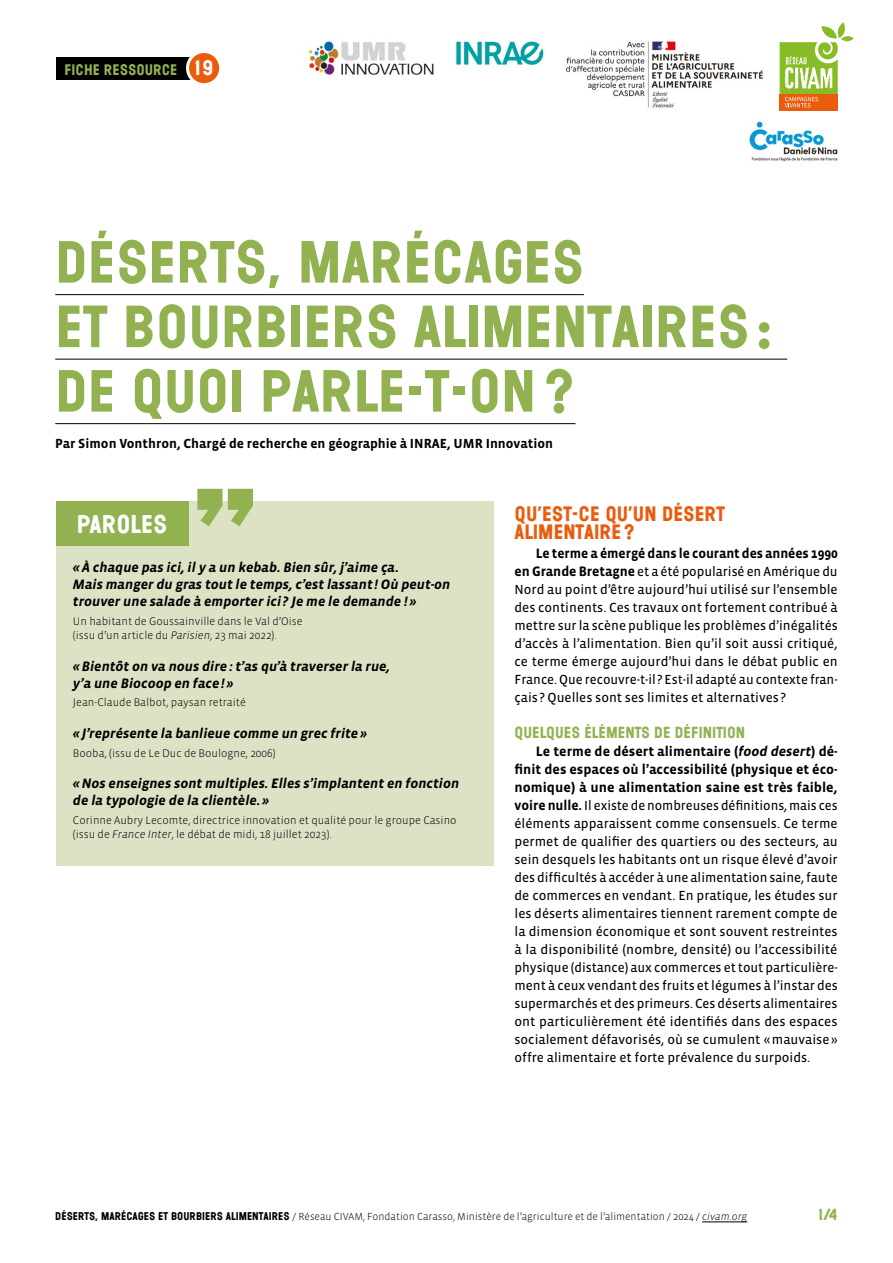
<style>
.page{position:relative;width:893px;height:1263px;background:#fff}
.page>*{position:absolute;margin:0;border:0;box-sizing:border-box;transform-origin:0 0}
.t1{font:55.5px/64.5px "Wilma Base";color:#92b252}
.t2{font:24px "Wilma Base";color:#fff}
.t3{font:19.5px/18px "Wilma Base";color:#ea5b0b}
.t4{font:15px "Wilma Base";color:#92b252}
.t5{font:14.25px "Wilma Base";color:#92b252}
.t6{font:italic 700 13.95px/17px "Vista Sans OT";color:#000}
.t7{font:700 13.95px/18px "Vista Sans OT";color:#000;text-align:justify}
.t8{font:13.5px/18px "Vista Sans OT";color:#000;text-align:justify}
.t9{font:700 13.5px "Vista Sans OT";color:#000}
.t10{font:300 11.25px/14.2px "Vista Sans OT";color:#000}
.t11{font:300 10.5px "Vista Sans OT";color:#000}
.s1{font-size:19.5px;color:#fff}
.s2{font-style:italic}
.s3{font-weight:700;font-size:13.95px}
.s4{font-family:"Wilma Base";font-weight:400}
</style>
<div class="page">
<img style="left:565px;top:41px;width:198px;height:67px">
<img style="left:749px;top:121px;width:89px;height:41px">
<hr style="left:702px;top:1221px;width:45px;height:1px;background:#000">
<div style="left:56px;top:57px;width:148px;height:23px;background:#000"></div>
<div style="left:188px;top:52px;width:33px;height:33px;background:#ea5b0b;border-radius:50%"></div>
<div style="left:186px;top:50px;width:36px;height:36px;border:3px solid #fff;border-radius:50%"></div>
<hr style="left:55px;top:294px;width:529px;height:1px;background:#000">
<hr style="left:55px;top:359px;width:732px;height:1px;background:#000">
<hr style="left:55px;top:423px;width:520px;height:1px;background:#000">
<div style="left:56px;top:501px;width:438px;height:365px;background:#dce3c5"></div>
<div style="left:56px;top:501px;width:132px;height:45px;background:#92b252"></div>
<svg style="left:197px;top:489px;width:56px;height:37px"></svg>
<img style="left:305px;top:41px;width:129px;height:34px">
<img style="left:456px;top:39px;width:88px;height:27px">
<div style="left:780px;top:94px;width:58px;height:16px;background:#ea5b0b"></div>
<svg style="left:780px;top:22px;width:74px;height:85px"></svg>
<p class="t5" style="left:64px;top:60px;width:150px">FICHE RESSOURCE <span class="s1">19</span></p>
<h1 class="t1" style="left:55px;top:233px;width:718px">DÉSERTS, MARÉCAGES<br>ET BOURBIERS ALIMENTAIRES:<br>DE QUOI PARLE-T-ON?</h1>
<p class="t9" style="left:55px;top:437px;width:499px">Par Simon Vonthron, Chargé de recherche en géographie à INRAE, UMR Innovation</p>
<h2 class="t2" style="left:77px;top:509px;width:92px">PAROLES</h2>
<p class="t6" style="left:73px;top:559px;width:379px">«À chaque pas ici, il y a un kebab. Bien sûr, j’aime ça.<br>Mais manger du gras tout le temps, c’est lassant ! Où peut-on trouver une salade à emporter ici ? Je me le demande !»</p>
<p class="t10" style="left:73px;top:614px;width:231px">Un habitant de Goussainville dans le Val d’Oise (issu d’un article du <span class="s2">Parisien</span>, 23 mai 2022).</p>
<p class="t6" style="left:73px;top:658px;width:319px">«Bientôt on va nous dire: t’as qu’à traverser la rue, y’a une Biocoop en face!»</p>
<p class="t10" style="left:73px;top:695px;width:174px">Jean-Claude Balbot, paysan retraité</p>
<p class="t6" style="left:73px;top:725px;width:296px">«J’représente la banlieue comme un grec frite»</p>
<p class="t10" style="left:73px;top:746px;width:204px">Booba, (issu de Le Duc de Boulogne, 2006)</p>
<p class="t6" style="left:73px;top:775px;width:388px">«Nos enseignes sont multiples. Elles s’implantent en fonction de la typologie de la clientèle.»</p>
<p class="t10" style="left:73px;top:813px;width:385px">Corinne Aubry Lecomte, directrice innovation et qualité pour le groupe Casino (issu de <span class="s2">France Inter</span>, le débat de midi, 18 juillet 2023).</p>
<h3 class="t3" style="left:514px;top:505px;width:212px">QU’EST-CE QU’UN DÉSERT<br>ALIMENTAIRE?</h3>
<p class="t7" style="left:536px;top:545px;width:304px">Le terme a émergé dans le courant des années 1990</p>
<p class="t8" style="left:514px;top:563px;width:325px"><span class="s3">en Grande Bretagne</span> et a été popularisé en Amérique du Nord au point d’être aujourd’hui utilisé sur l’ensemble des continents. Ces travaux ont fortement contribué à mettre sur la scène publique les problèmes d’inégalités d’accès à l’alimentation. Bien qu’il soit aussi critiqué, ce terme émerge aujourd’hui dans le débat public en France. Que recouvre-t-il? Est-il adapté au contexte fran&shy;çais ? Quelles sont ses limites et alternatives ?</p>
<p class="t4" style="left:514px;top:723px;width:232px">QUELQUES ÉLÉMENTS DE DÉFINITION</p>
<p class="t7" style="left:514px;top:743px;width:325px;text-indent:21px">Le terme de désert alimentaire (<span class="s2">food desert</span>) dé&shy;finit des espaces où l’accessibilité (physique et éco&shy;nomique) à une alimentation saine est très faible,</p>
<p class="t8" style="left:514px;top:797px;width:325px"><span class="s3">voire nulle.</span> Il existe de nombreuses définitions, mais ces éléments apparaissent comme consensuels. Ce terme permet de qualifier des quartiers ou des secteurs, au sein desquels les habitants ont un risque élevé d’avoir des difficultés à accéder à une alimentation saine, faute de commerces en vendant. En pratique, les études sur les déserts alimentaires tiennent rarement compte de la dimension économique et sont souvent restreintes à la disponibilité (nombre, densité) ou l’accessibilité physique (distance) aux commerces et tout particulière&shy;ment à ceux vendant des fruits et légumes à l’instar des supermarchés et des primeurs. Ces déserts alimentaires ont particulièrement été identifiés dans des espaces socialement défavorisés, où se cumulent «mauvaise» offre alimentaire et forte prévalence du surpoids.</p>
<p class="t11" style="left:55px;top:1211px;width:693px"><span class="s4">DÉSERTS, MARÉCAGES ET BOURBIERS ALIMENTAIRES</span> / Réseau CIVAM, Fondation Carasso, Ministère de l’agriculture et de l’alimentation / 2024 / <span class="s2">civam.org</span></p>
<p class="t4" style="left:816px;top:1205px;width:23px">1/4</p>
</div>
